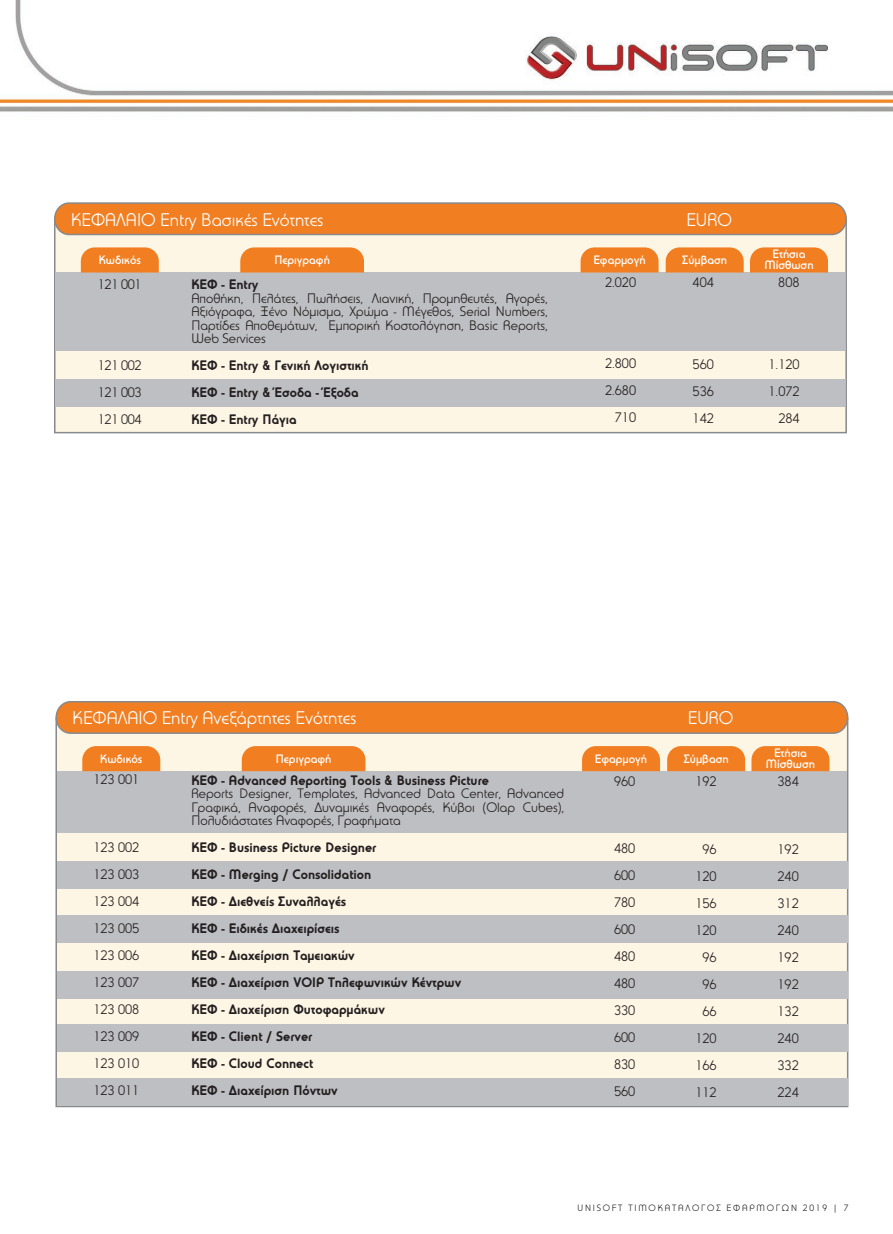
<style>
.page{position:relative;width:893px;height:1234px;background:#fff}
.page>*{position:absolute;margin:0;border:0;box-sizing:border-box;transform-origin:0 0}
.t1{font:18px "PF Universal";color:#fff}
.t2{font:13.5px/27px "PF Universal";color:#231f20;text-align:justify}
.t3{font:700 13.5px/27px "PF Universal";color:#231f20}
.t4{font:500 12px/10.5px "PF Universal";color:#fff;text-align:center}
.t5{font:9px "PF Universal";letter-spacing:.2em;color:#231f20}
</style>
<div class="page">
<img style="left:0;top:0;width:893px;height:1108px">
<div style="left:54px;top:219px;width:793px;height:214px;background:#fef6e4;border:2px solid #87898c"></div>
<div style="left:55px;top:717px;width:793px;height:389px;background:#fef6e4;border:2px solid #87898c"></div>
<div style="left:55px;top:203px;width:791px;height:31px;background:#f17f22;border-radius:15px"></div>
<div style="left:54px;top:202px;width:793px;height:33px;border:2px solid #87898c;border-radius:15px"></div>
<div style="left:56px;top:701px;width:792px;height:32px;background:#f17f22;border-radius:15px"></div>
<div style="left:55px;top:700px;width:793px;height:33px;border:2px solid #87898c;border-radius:15px"></div>
<div style="left:55px;top:272px;width:790px;height:79px;background:#bebfc2"></div>
<div style="left:57px;top:771px;width:790px;height:61px;background:#bebfc2"></div>
<div style="left:55px;top:379px;width:790px;height:27px;background:#bebfc2"></div>
<div style="left:57px;top:1078px;width:790px;height:27px;background:#bebfc2"></div>
<div style="left:57px;top:861px;width:790px;height:27px;background:#bebfc2"></div>
<div style="left:57px;top:915px;width:790px;height:27px;background:#bebfc2"></div>
<div style="left:57px;top:970px;width:790px;height:28px;background:#bebfc2"></div>
<div style="left:57px;top:1024px;width:790px;height:27px;background:#bebfc2"></div>
<svg style="left:81px;top:247px;width:78px;height:25px;background:#f1862d"></svg>
<svg style="left:82px;top:746px;width:78px;height:25px;background:#f1842b"></svg>
<svg style="left:581px;top:247px;width:78px;height:25px;background:#f1862e"></svg>
<svg style="left:582px;top:746px;width:78px;height:25px;background:#f1842b"></svg>
<svg style="left:666px;top:247px;width:78px;height:25px;background:#f1862e"></svg>
<svg style="left:667px;top:746px;width:78px;height:25px;background:#f1842b"></svg>
<svg style="left:750px;top:247px;width:78px;height:25px;background:#f1862d"></svg>
<svg style="left:751px;top:746px;width:78px;height:25px;background:#f1842b"></svg>
<svg style="left:240px;top:247px;width:124px;height:25px;background:#f1842b"></svg>
<div style="left:242px;top:746px;width:123px;height:25px;background:#f17f22"></div>
<h1 class="t1" style="left:71px;top:209px;width:254px">ΚΕΦΑΛΑΙΟ Entry Βασικές Ενότητες</h1>
<h1 class="t1" style="left:686px;top:209px;width:47px">EURO</h1>
<p class="t4" style="left:99px;top:255px;width:44px">Κωδικός</p>
<p class="t4" style="left:274px;top:255px;width:57px">Περιγραφή</p>
<p class="t4" style="left:593px;top:255px;width:54px">Εφαρμογή</p>
<p class="t4" style="left:682px;top:255px;width:46px">Σύμβαση</p>
<p class="t4" style="left:764px;top:249px;width:51px">Ετήσια<br>Μίσθωση</p>
<p class="t2" style="left:98px;top:271px;width:45px">121 001</p>
<p class="t2" style="left:98px;top:352px;width:45px">121 002<br>121 003<br>121 004</p>
<p class="t3" style="left:191px;top:270px;width:69px">ΚΕΦ - Εntry</p>
<p class="t2" style="left:191px;top:291px;width:358px;line-height:13.5px">Αποθήκη, Πελάτες, Πωλήσεις, Λιανική, Προμηθευτές, Αγορές, Αξιόγραφα, Ξένο Νόμισμα, Χρώμα - Μέγεθος, Serial Numbers, Παρτίδες Αποθεμάτων, Εμπορική Κοστολόγηση, Basic Reports, Web Services</p>
<p class="t3" style="left:191px;top:351px;width:179px">ΚΕΦ - Εntry &amp; Γενική Λογιστική<br>ΚΕΦ - Εntry &amp; Έσοδα - Έξοδα<br>ΚΕΦ - Εntry Πάγια</p>
<p class="t2" style="left:605px;top:269px;width:33px">2.020</p>
<p class="t2" style="left:605px;top:350px;width:33px;text-align:right">2.800<br>2.680<br>710</p>
<p class="t2" style="left:693px;top:269px;width:23px">404</p>
<p class="t2" style="left:693px;top:350px;width:23px">560<br>536<br>142</p>
<p class="t2" style="left:778px;top:269px;width:23px">808</p>
<p class="t2" style="left:768px;top:350px;width:33px;text-align:right">1.120<br>1.072<br>284</p>
<h1 class="t1" style="left:73px;top:707px;width:286px">ΚΕΦΑΛΑΙΟ Entry Ανεξάρτητες Ενότητες</h1>
<h1 class="t1" style="left:688px;top:707px;width:47px">EURO</h1>
<p class="t4" style="left:100px;top:753px;width:44px">Κωδικός</p>
<p class="t4" style="left:276px;top:753px;width:57px">Περιγραφή</p>
<p class="t4" style="left:595px;top:753px;width:54px">Εφαρμογή</p>
<p class="t4" style="left:684px;top:753px;width:46px">Σύμβαση</p>
<p class="t4" style="left:766px;top:747px;width:51px">Ετήσια<br>Μίσθωση</p>
<p class="t2" style="left:93px;top:765px;width:47px">123 001</p>
<p class="t2" style="left:93px;top:833px;width:47px">123 002<br>123 003<br>123 004<br>123 005<br>123 006<br>123 007<br>123 008<br>123 009<br>123 010<br>123 011</p>
<p class="t3" style="left:191px;top:766px;width:299px">ΚΕΦ - Advanced Reporting Tools &amp; Business Picture</p>
<p class="t2" style="left:191px;top:786px;width:374px;line-height:13.5px">Reports Designer, Templates, Advanced Data Center, Advanced Γραφικά, Αναφορές, Δυναμικές Αναφορές, Κύβοι (Olap Cubes), Πολυδιάστατες Αναφορές, Γραφήματα</p>
<p class="t3" style="left:191px;top:833px;width:271px">ΚΕΦ - Business Picture Designer<br>ΚΕΦ - Merging / Consolidation<br>ΚΕΦ - Διεθνείς Συναλλαγές<br>ΚΕΦ - Ειδικές Διαχειρίσεις<br>KΕΦ - Διαχείριση Ταμειακών<br>KΕΦ - Διαχείριση VOIP Τηλεφωνικών Κέντρων<br>ΚΕΦ - Διαχείριση Φυτοφαρμάκων<br>ΚΕΦ - Client / Server<br>ΚΕΦ - Cloud Connect<br>ΚΕΦ - Διαχείριση Πόντων</p>
<p class="t2" style="left:614px;top:767px;width:23px">960</p>
<p class="t2" style="left:614px;top:834px;width:23px">480<br>600<br>780<br>600<br>480<br>480<br>330<br>600<br>830<br>560</p>
<p class="t2" style="left:695px;top:767px;width:23px">192</p>
<p class="t2" style="left:695px;top:835px;width:23px;text-align:center">96<br>120<br>156<br>120<br>96<br>96<br>66<br>120<br>166<br>112</p>
<p class="t2" style="left:777px;top:767px;width:23px">384</p>
<p class="t2" style="left:777px;top:835px;width:23px">192<br>240<br>312<br>240<br>192<br>192<br>132<br>240<br>332<br>224</p>
<p class="t5" style="left:577px;top:1202px;width:272px">UNISOFT ΤΙΜΟΚΑΤΑΛΟΓΟΣ ΕΦΑΡΜΟΓΩΝ 2019 | 7</p>
</div>
